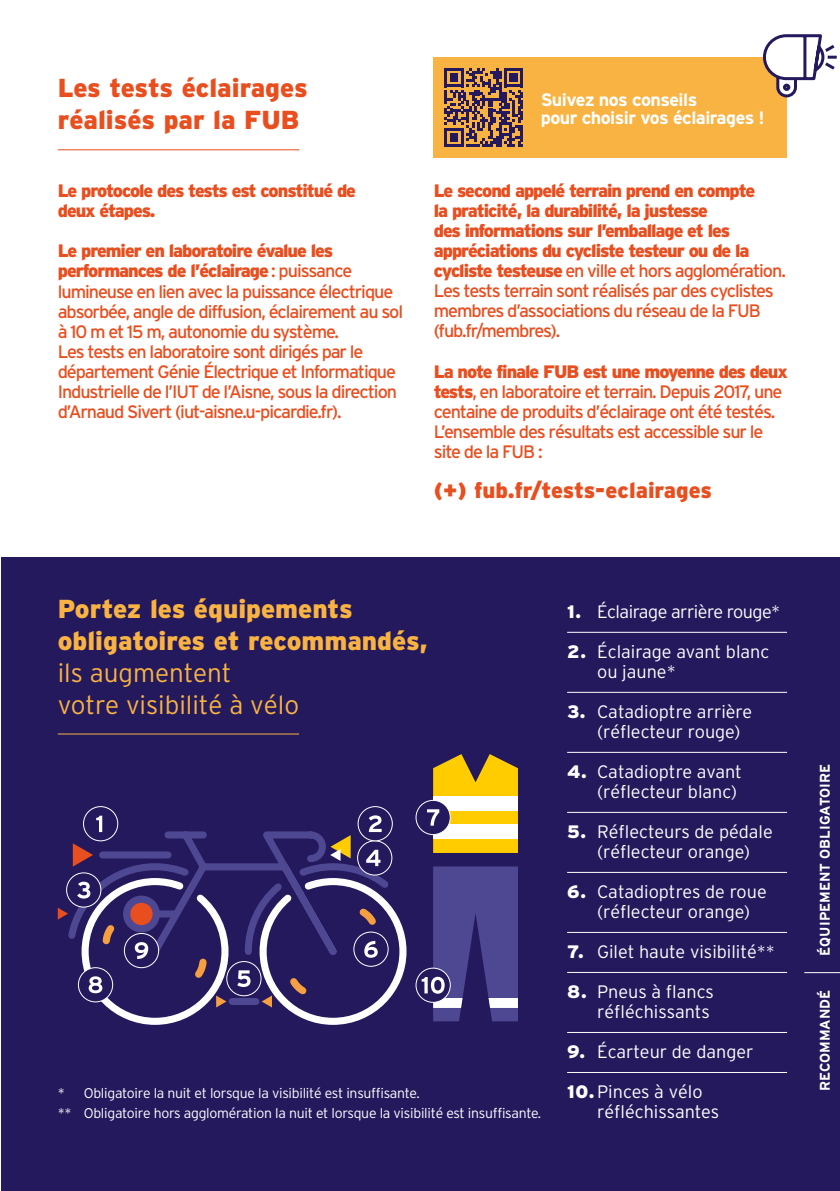
<style>
.page{position:relative;width:840px;height:1191px;background:#fff}
.page>*{position:absolute;margin:0;border:0;box-sizing:border-box;transform-origin:0 0}
.t1{font:900 26px/32px "Interstate";color:#f9b343}
.t2{font:900 26px/32px "Interstate";color:#e94e1f}
.t3{font:300 26px/32px "Interstate";color:#f9b343}
.t4{font:900 22px "Interstate";color:#e94e1f}
.t5{font:18px/20px "Interstate";letter-spacing:-.06em;color:#e94e1f}
.t6{font:900 18px/20px "Interstate";letter-spacing:-.06em;color:#e94e1f}
.t7{font:300 18px/20px "Interstate";color:#fff}
.t8{font:700 18px/18px "Interstate";letter-spacing:-.03em;color:#fff}
.t9{font:300 18px "Interstate";letter-spacing:-.03em;color:#fff}
.t10{font:300 14px/20px "Interstate";letter-spacing:-.02em;color:#fff}
.t11{font:700 14px "Interstate";color:#fff}
.s1{font-weight:900}
.s2{font-weight:400}
</style>
<div class="page">
<div style="left:1px;top:557px;width:838px;height:634px;background:#24195d"></div>
<hr style="left:567px;top:632px;width:219px;height:1px;background:#fff">
<hr style="left:567px;top:692px;width:219px;height:1px;background:#fff">
<hr style="left:567px;top:752px;width:219px;height:1px;background:#fff">
<hr style="left:567px;top:812px;width:219px;height:1px;background:#fff">
<hr style="left:567px;top:872px;width:219px;height:1px;background:#fff">
<hr style="left:567px;top:932px;width:219px;height:1px;background:#fff">
<hr style="left:567px;top:972px;width:219px;height:1px;background:#fff">
<hr style="left:567px;top:1032px;width:219px;height:1px;background:#fff">
<hr style="left:567px;top:1072px;width:219px;height:1px;background:#fff">
<hr style="left:58px;top:733px;width:241px;height:1px;background:#f9b343">
<svg style="left:108px;top:910px;width:299px;height:115px"></svg>
<svg style="left:66px;top:825px;width:328px;height:183px"></svg>
<svg style="left:73px;top:843px;width:20px;height:23px"></svg>
<svg style="left:58px;top:907px;width:10px;height:12px"></svg>
<svg style="left:216px;top:995px;width:10px;height:12px"></svg>
<svg style="left:261px;top:995px;width:11px;height:12px"></svg>
<svg style="left:330px;top:835px;width:20px;height:26px"></svg>
<div style="left:83px;top:806px;width:35px;height:35px;background:#24195d;border-radius:50%"></div>
<div style="left:83px;top:806px;width:35px;height:35px;border:1px solid #fff;border-radius:50%"></div>
<svg style="left:96px;top:815px;width:6px;height:17px"></svg>
<div style="left:78px;top:967px;width:35px;height:35px;background:#24195d;border-radius:50%"></div>
<div style="left:78px;top:967px;width:35px;height:35px;border:1px solid #fff;border-radius:50%"></div>
<svg style="left:89px;top:976px;width:13px;height:17px"></svg>
<div style="left:124px;top:933px;width:34px;height:34px;background:#24195d;border-radius:50%"></div>
<div style="left:124px;top:933px;width:35px;height:35px;border:1px solid #fff;border-radius:50%"></div>
<svg style="left:135px;top:942px;width:13px;height:17px"></svg>
<div style="left:357px;top:841px;width:34px;height:34px;background:#24195d;border-radius:50%"></div>
<div style="left:357px;top:840px;width:35px;height:35px;border:1px solid #fff;border-radius:50%"></div>
<svg style="left:366px;top:849px;width:14px;height:17px"></svg>
<div style="left:67px;top:873px;width:34px;height:34px;background:#24195d;border-radius:50%"></div>
<div style="left:66px;top:872px;width:35px;height:35px;border:1px solid #fff;border-radius:50%"></div>
<svg style="left:77px;top:881px;width:13px;height:17px"></svg>
<div style="left:227px;top:961px;width:34px;height:34px;background:#24195d;border-radius:50%"></div>
<div style="left:226px;top:961px;width:35px;height:35px;border:1px solid #fff;border-radius:50%"></div>
<svg style="left:237px;top:970px;width:13px;height:17px"></svg>
<div style="left:415px;top:800px;width:35px;height:35px;border:1px solid #fff;border-radius:50%"></div>
<svg style="left:427px;top:754px;width:90px;height:99px"></svg>
<svg style="left:416px;top:968px;width:34px;height:34px"></svg>
<div style="left:415px;top:968px;width:35px;height:34px;border:1px solid #fff;border-radius:50%"></div>
<svg style="left:421px;top:866px;width:96px;height:155px"></svg>
<div style="left:353px;top:932px;width:35px;height:34px;background:#24195d;border-radius:50%"></div>
<div style="left:353px;top:932px;width:35px;height:34px;border:1px solid #fff;border-radius:50%"></div>
<svg style="left:364px;top:941px;width:13px;height:16px"></svg>
<div style="left:358px;top:806px;width:34px;height:35px;background:#24195d;border-radius:50%"></div>
<div style="left:357px;top:806px;width:35px;height:35px;border:1px solid #fff;border-radius:50%"></div>
<svg style="left:368px;top:815px;width:13px;height:17px"></svg>
<svg style="left:284px;top:971px;width:28px;height:29px"></svg>
<svg style="left:353px;top:902px;width:29px;height:29px"></svg>
<svg style="left:98px;top:918px;width:23px;height:30px"></svg>
<svg style="left:188px;top:954px;width:23px;height:30px"></svg>
<hr style="left:803px;top:972px;width:36px;height:1px;background:#fff">
<hr style="left:58px;top:149px;width:241px;height:1px;background:#e94e1f">
<div style="left:433px;top:57px;width:353px;height:100px;background:#f9b343"></div>
<svg style="left:763px;top:34px;width:74px;height:65px"></svg>
<svg style="left:444px;top:68px;width:78px;height:79px"></svg>
<h1 class="t2" style="left:58px;top:72px;width:251px">Les tests éclairages réalisés par la FUB</h1>
<p class="t6" style="left:58px;top:181px;width:299px">Le protocole des tests est constitué de deux étapes.</p>
<p class="t5" style="left:58px;top:241px;width:347px"><span class="s1">Le premier en laboratoire évalue les performances de l’éclairage</span> : puissance lumineuse en lien avec la puissance électrique absorbée, angle de diffusion, éclairement au sol à 10 m et 15 m, autonomie du système.<br>Les tests en laboratoire sont dirigés par le département Génie Électrique et Informatique Industrielle de l’IUT de l’Aisne, sous la direction d’Arnaud Sivert (iut-aisne.u-picardie.fr).</p>
<p class="t8" style="left:540px;top:90px;width:225px">Suivez nos conseils<br>pour choisir vos éclairages !</p>
<p class="t6" style="left:433px;top:181px;width:353px">Le second appelé terrain prend en compte<br>la praticité, la durabilité, la justesse<br>des informations sur l’emballage et les appréciations du cycliste testeur ou de la cycliste testeuse <span class="s2">en ville et hors agglomération.<br>Les tests terrain sont réalisés par des cyclistes membres d’associations du réseau de la FUB (fub.fr/membres).</span></p>
<p class="t5" style="left:433px;top:361px;width:355px"><span class="s1">La note finale FUB est une moyenne des deux tests</span>, en laboratoire et terrain. Depuis 2017, une centaine de produits d’éclairage ont été testés.<br>L’ensemble des résultats est accessible sur le site de la FUB :</p>
<p class="t4" style="left:433px;top:477px;width:280px">(+) fub.fr/tests-eclairages</p>
<h1 class="t1" style="left:58px;top:592px;width:371px">Portez les équipements obligatoires et recommandés,</h1>
<h1 class="t3" style="left:58px;top:656px;width:243px">ils augmentent votre visibilité à vélo</h1>
<p class="t10" style="left:58px;top:1082px;width:485px">* Obligatoire la nuit et lorsque la visibilité est insuffisante.<br>** Obligatoire hors agglomération la nuit et lorsque la visibilité est insuffisante.</p>
<p class="t9" style="left:567px;top:601px;width:214px"><span class="s1">1.</span> Éclairage arrière rouge*</p>
<p class="t7" style="left:597px;top:641px;width:174px;text-indent:-30px"><span class="s1">2.</span> Éclairage avant blanc ou jaune*</p>
<p class="t7" style="left:597px;top:701px;width:156px;text-indent:-30px"><span class="s1">3.</span> Catadioptre arrière (réflecteur rouge)</p>
<p class="t7" style="left:567px;top:761px;width:176px;text-align:right"><span class="s1">4.</span> Catadioptre avant (réflecteur blanc)</p>
<p class="t7" style="left:567px;top:821px;width:207px;text-align:center"><span class="s1">5.</span> Réflecteurs de pédale (réflecteur orange)</p>
<p class="t7" style="left:597px;top:881px;width:171px;text-indent:-30px"><span class="s1">6.</span> Catadioptres de roue (réflecteur orange)</p>
<p class="t7" style="left:567px;top:941px;width:209px"><span class="s1">7.</span> Gilet haute visibilité**</p>
<p class="t7" style="left:567px;top:981px;width:148px;text-align:right"><span class="s1">8.</span> Pneus à flancs réfléchissants</p>
<p class="t7" style="left:567px;top:1041px;width:188px"><span class="s1">9.</span> Écarteur de danger</p>
<p class="t7" style="left:597px;top:1081px;width:123px;text-indent:-30px"><span class="s1">10.</span>Pinces à vélo réfléchissantes</p>
<p class="t11" style="left:816px;top:955px;width:193px;rotate:-90deg">ÉQUIPEMENT OBLIGATOIRE</p>
<p class="t11" style="left:816px;top:1090px;width:103px;rotate:-90deg">RECOMMANDÉ</p>
</div>
